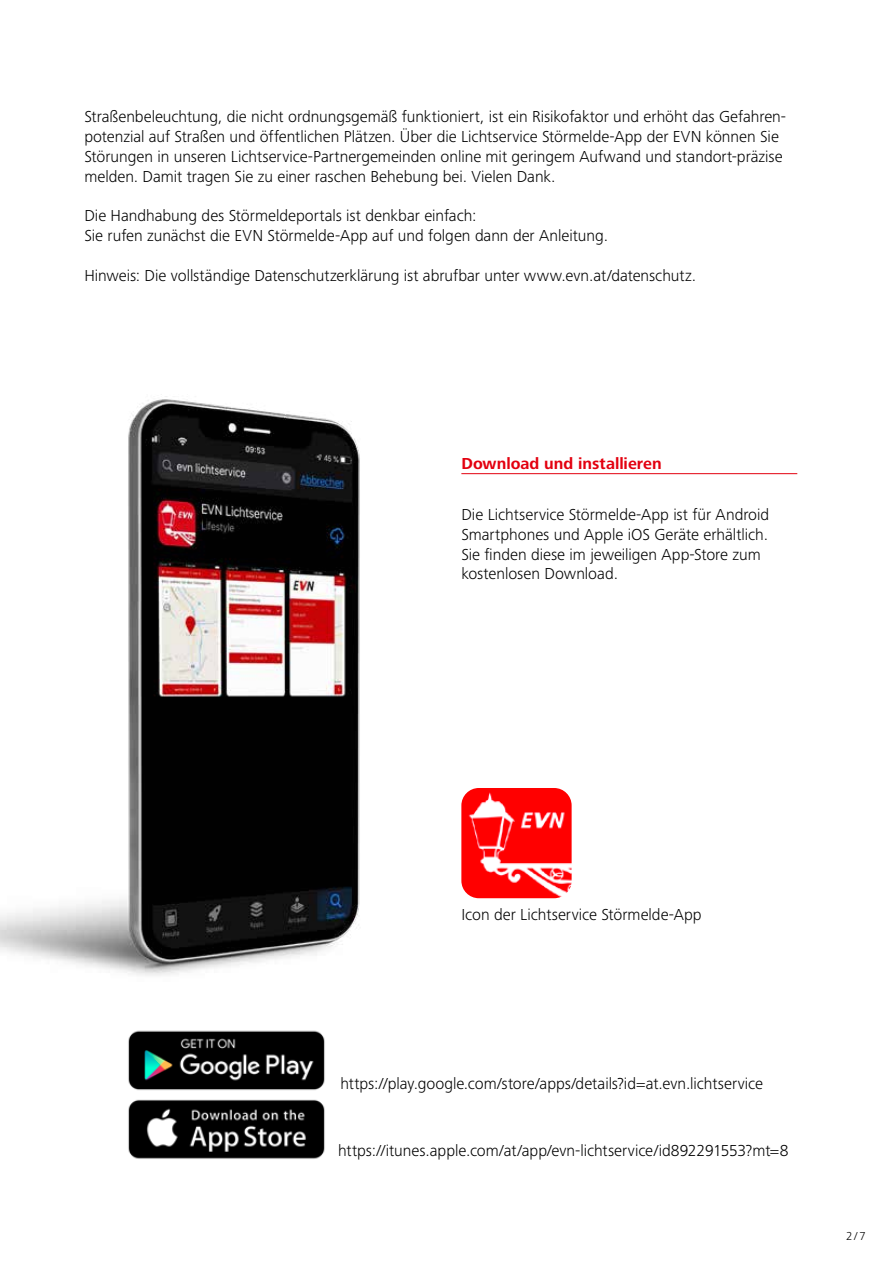
<style>
.page{position:relative;width:893px;height:1263px;background:#fff}
.page>*{position:absolute;margin:0;border:0;box-sizing:border-box;transform-origin:0 0}
.t1{font:300 16.5px/19.8px "Frutiger Next LTW1 G";color:#000}
.t2{font:700 16.5px "Frutiger Next LTW1 G";color:#e3000f}
.t3{font:300 12px "Frutiger Next LTW1 G";color:#000}
</style>
<div class="page">
<img style="left:0;top:396px;width:360px;height:580px">
<hr style="left:461px;top:473px;width:336px;height:1px;background:#e3000f">
<img style="left:128px;top:1030px;width:197px;height:129px">
<img style="left:461px;top:788px;width:111px;height:110px">
<p class="t1" style="left:84px;top:107px;width:703px">Straßenbeleuchtung, die nicht ordnungsgemäß funktioniert, ist ein Risikofaktor und erhöht das Gefahren&shy;potenzial auf Straßen und öffentlichen Plätzen. Über die Lichtservice Störmelde-App der EVN können Sie Störungen in unseren Lichtservice-Partnergemeinden online mit geringem Aufwand und standort-präzise melden. Damit tragen Sie zu einer raschen Behebung bei. Vielen Dank.</p>
<p class="t1" style="left:84px;top:206px;width:525px">Die Handhabung des Störmeldeportals ist denkbar einfach:<br>Sie rufen zunächst die EVN Störmelde-App auf und folgen dann der Anleitung.</p>
<p class="t1" style="left:84px;top:265px;width:613px">Hinweis: Die vollständige Datenschutzerklärung ist abrufbar unter www.evn.at/datenschutz.</p>
<p class="t2" style="left:461px;top:454px;width:202px">Download und installieren</p>
<p class="t1" style="left:461px;top:505px;width:309px">Die Lichtservice Störmelde-App ist für Android Smartphones und Apple iOS Geräte erhältlich.<br>Sie finden diese im jeweiligen App-Store zum kostenlosen Download.</p>
<p class="t1" style="left:461px;top:905px;width:242px">Icon der Lichtservice Störmelde-App</p>
<p class="t1" style="left:340px;top:1074px;width:424px">https://play.google.com/store/apps/details?id=at.evn.lichtservice</p>
<p class="t1" style="left:338px;top:1141px;width:452px">https://itunes.apple.com/at/app/evn-lichtservice/id892291553?mt=8</p>
<p class="t3" style="left:846px;top:1229px;width:21px">2/7</p>
</div>
